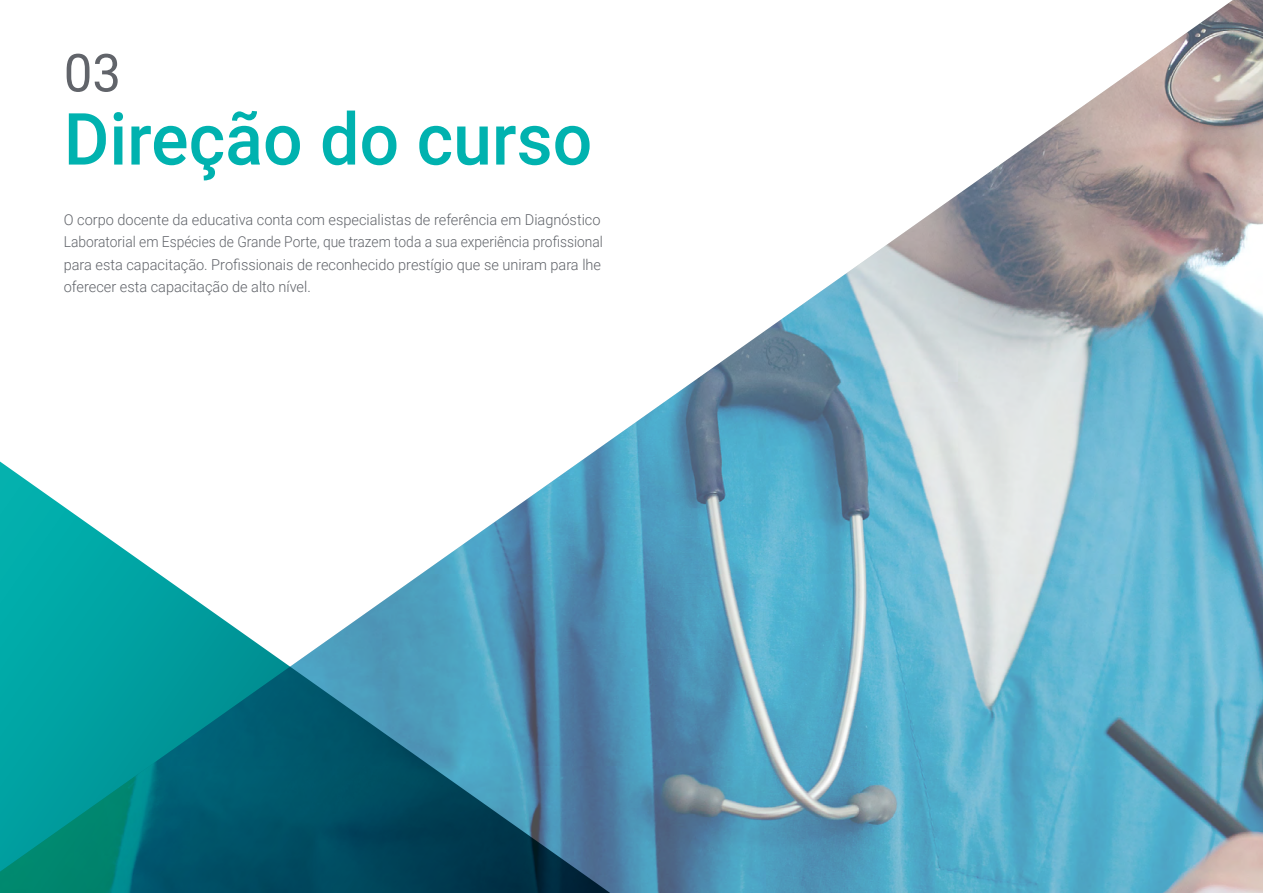
<style>
.page{position:relative;width:1263px;height:893px;background:#fff}
.page>*{position:absolute;margin:0;border:0;box-sizing:border-box;transform-origin:0 0}
.t1{font:500 72px "Roboto";color:#00b2af}
.t2{font:52.5px "Roboto";color:#61646a}
.t3{font:300 15px/22.5px "Roboto";color:#61646a}
</style>
<div class="page">
<img style="left:602px;top:0;width:661px;height:893px">
<svg style="left:0;top:446px;width:640px;height:447px"></svg>
<h2 class="t2" style="left:64px;top:36px;width:59px">03</h2>
<h1 class="t1" style="left:64px;top:89px;width:530px">Direção do curso</h1>
<p class="t3" style="left:64px;top:208px;width:541px">O corpo docente da educativa conta com especialistas de referência em Diagnóstico Laboratorial em Espécies de Grande Porte, que trazem toda a sua experiência profissional para esta capacitação. Profissionais de reconhecido prestígio que se uniram para lhe oferecer esta capacitação de alto nível.</p>
</div>
